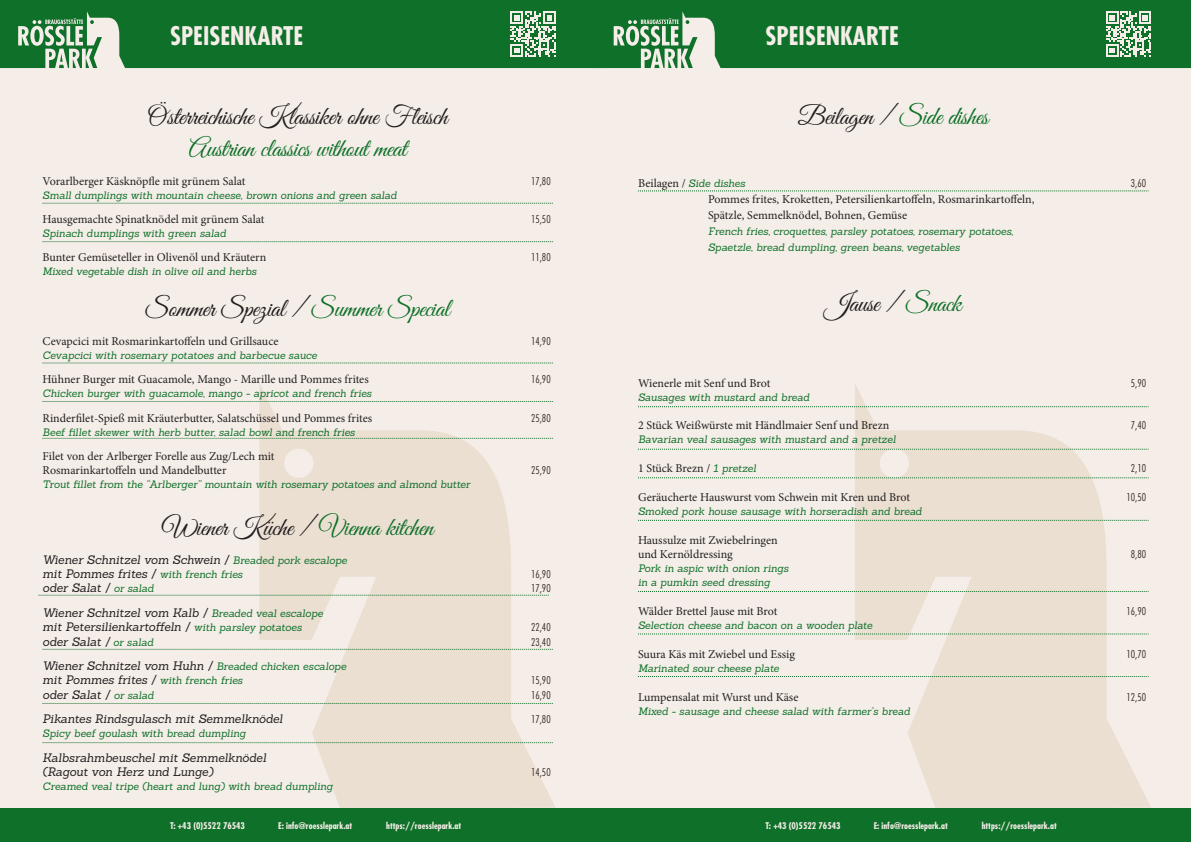
<style>
.page{position:relative;width:1191px;height:842px;background:#fff}
.page>*{position:absolute;margin:0;border:0;box-sizing:border-box;transform-origin:0 0}
.t1{font:26px/32px "Great Vibes";letter-spacing:-.015em;color:#231f20;text-align:center}
.t2{font:26px "Great Vibes";letter-spacing:-.015em;color:#0f702a}
.t3{font:700 condensed 25px "Futura";color:#f5eee8}
.t4{font:12px "Minion Pro";color:#231f20}
.t5{font:italic 12px "Sanchez";letter-spacing:-.005em;color:#231f20}
.t6{font:italic 10.5px "Sanchez";letter-spacing:-.005em;color:#0f702a}
.t7{font:300 condensed 10.5px "Futura";color:#392a26}
.t8{font:700 condensed 9px "Futura";color:#f5eee8}
.s1{color:#0f702a}
.s2{color:#231f20}
.s3{font-size:10.5px;color:#0f702a}
.s4{font-family:"Minion Pro";font-style:normal;font-size:12px;color:#231f20}
.s5{font-family:"Sanchez";font-style:italic;font-size:10.5px;color:#0f702a}
</style>
<div class="page">
<div style="left:0;top:0;width:607px;height:842px;background:#f5eee8"></div>
<div style="left:590px;top:0;width:601px;height:842px;background:#f5eee8"></div>
<svg style="left:259px;top:384px;width:296px;height:424px;fill:#ebdfd2"></svg>
<svg style="left:855px;top:384px;width:296px;height:424px;fill:#ebdfd2"></svg>
<svg style="left:0;top:0;width:590px;height:68px;background:#1f7937"></svg>
<svg style="left:49px;top:52px;width:3px;height:5px"></svg>
<svg style="left:90px;top:20px;width:4px;height:4px"></svg>
<svg style="left:59px;top:54px;width:5px;height:14px"></svg>
<svg style="left:73px;top:52px;width:3px;height:16px"></svg>
<div style="left:0;top:808px;width:607px;height:34px;background:#0f702a"></div>
<svg style="left:590px;top:0;width:601px;height:68px;background:#1e7837"></svg>
<svg style="left:644px;top:52px;width:3px;height:5px"></svg>
<svg style="left:685px;top:20px;width:4px;height:4px"></svg>
<svg style="left:654px;top:54px;width:5px;height:14px"></svg>
<svg style="left:668px;top:52px;width:3px;height:16px"></svg>
<div style="left:590px;top:808px;width:601px;height:34px;background:#0f702a"></div>
<svg style="left:510px;top:11px;width:46px;height:46px"></svg>
<svg style="left:1106px;top:11px;width:45px;height:46px"></svg>
<svg style="left:43px;top:203px;width:510px;height:1px"></svg>
<svg style="left:43px;top:241px;width:510px;height:1px"></svg>
<svg style="left:43px;top:363px;width:510px;height:1px"></svg>
<svg style="left:43px;top:401px;width:510px;height:1px"></svg>
<svg style="left:43px;top:438px;width:510px;height:1px"></svg>
<svg style="left:43px;top:649px;width:510px;height:1px"></svg>
<svg style="left:43px;top:703px;width:510px;height:1px"></svg>
<svg style="left:43px;top:742px;width:510px;height:1px"></svg>
<svg style="left:39px;top:595px;width:510px;height:1px"></svg>
<svg style="left:638px;top:191px;width:510px;height:1px"></svg>
<svg style="left:638px;top:406px;width:510px;height:1px"></svg>
<svg style="left:638px;top:449px;width:510px;height:1px"></svg>
<svg style="left:638px;top:478px;width:510px;height:1px"></svg>
<svg style="left:638px;top:520px;width:510px;height:1px"></svg>
<svg style="left:638px;top:591px;width:510px;height:1px"></svg>
<svg style="left:638px;top:634px;width:510px;height:1px"></svg>
<svg style="left:638px;top:676px;width:510px;height:1px"></svg>
<p class="t3" style="left:170px;top:20px;width:135px">SPEISENKARTE</p>
<p class="t3" style="left:765px;top:20px;width:135px">SPEISENKARTE</p>
<p class="t1" style="left:148px;top:102px;width:302px">Österreichische Klassiker ohne Fleisch<br><span class="s1">Austrian classics without meat</span></p>
<p class="t4" style="left:43px;top:173px;width:204px">Vorarlberger Käsknöpfle mit grünem Salat</p>
<p class="t7" style="left:531px;top:174px;width:21px">17,80</p>
<p class="t6" style="left:43px;top:189px;width:356px">Small dumplings with mountain cheese, brown onions and green salad</p>
<p class="t4" style="left:43px;top:211px;width:223px">Hausgemachte Spinatknödel mit grünem Salat</p>
<p class="t7" style="left:531px;top:212px;width:21px">15,50</p>
<p class="t6" style="left:43px;top:227px;width:185px">Spinach dumplings with green salad</p>
<p class="t4" style="left:43px;top:249px;width:225px">Bunter Gemüseteller in Olivenöl und Kräutern</p>
<p class="t7" style="left:531px;top:250px;width:21px">11,80</p>
<p class="t6" style="left:43px;top:264px;width:215px">Mixed vegetable dish in olive oil and herbs</p>
<p class="t1" style="left:145px;top:294px;width:306px">Sommer Spezial / <span class="s1">Summer Special</span></p>
<p class="t4" style="left:43px;top:333px;width:237px">Cevapcici mit Rosmarinkartoffeln und Grillsauce</p>
<p class="t7" style="left:531px;top:334px;width:21px">14,90</p>
<p class="t6" style="left:43px;top:348px;width:276px">Cevapcici with rosemary potatoes and barbecue sauce</p>
<p class="t4" style="left:43px;top:371px;width:328px">Hühner Burger mit Guacamole, Mango - Marille und Pommes frites</p>
<p class="t7" style="left:531px;top:373px;width:21px">16,90</p>
<p class="t6" style="left:43px;top:387px;width:331px">Chicken burger with guacamole, mango - apricot and french fries</p>
<p class="t4" style="left:43px;top:410px;width:331px">Rinderfilet-Spieß mit Kräuterbutter, Salatschüssel und Pommes frites</p>
<p class="t7" style="left:531px;top:411px;width:21px">25,80</p>
<p class="t6" style="left:43px;top:425px;width:314px">Beef fillet skewer with herb butter, salad bowl and french fries</p>
<p class="t4" style="left:43px;top:448px;width:233px">Filet von der Arlberger Forelle aus Zug/Lech mit</p>
<p class="t4" style="left:43px;top:462px;width:185px">Rosmarinkartoffeln und Mandelbutter</p>
<p class="t7" style="left:531px;top:464px;width:21px">25,90</p>
<p class="t6" style="left:43px;top:478px;width:429px">Trout fillet from the “Arlberger” mountain with rosemary potatoes and almond butter</p>
<p class="t2" style="left:162px;top:513px;width:273px"><span class="s2">Wiener Küche /</span> Vienna kitchen</p>
<p class="t5" style="left:43px;top:551px;width:306px">Wiener Schnitzel vom Schwein / <span class="s3">Breaded pork escalope</span></p>
<p class="t5" style="left:43px;top:566px;width:202px">mit Pommes frites / <span class="s3">with french fries</span></p>
<p class="t7" style="left:531px;top:567px;width:21px">16,90</p>
<p class="t5" style="left:43px;top:580px;width:113px">oder Salat / <span class="s3">or salad</span></p>
<p class="t7" style="left:531px;top:582px;width:21px">17,90</p>
<p class="t5" style="left:43px;top:605px;width:282px">Wiener Schnitzel vom Kalb / <span class="s3">Breaded veal escalope</span></p>
<p class="t5" style="left:43px;top:619px;width:261px">mit Petersilienkartoffeln / <span class="s3">with parsley potatoes</span></p>
<p class="t7" style="left:531px;top:621px;width:21px">22,40</p>
<p class="t5" style="left:43px;top:633px;width:112px">oder Salat / <span class="s3">or salad</span></p>
<p class="t7" style="left:531px;top:635px;width:21px">23,40</p>
<p class="t5" style="left:43px;top:658px;width:305px">Wiener Schnitzel vom Huhn / <span class="s3">Breaded chicken escalope</span></p>
<p class="t5" style="left:43px;top:672px;width:202px">mit Pommes frites / <span class="s3">with french fries</span></p>
<p class="t7" style="left:531px;top:674px;width:21px">15,90</p>
<p class="t5" style="left:43px;top:687px;width:113px">oder Salat / <span class="s3">or salad</span></p>
<p class="t7" style="left:531px;top:688px;width:21px">16,90</p>
<p class="t5" style="left:43px;top:711px;width:242px">Pikantes Rindsgulasch mit Semmelknödel</p>
<p class="t7" style="left:531px;top:713px;width:21px">17,80</p>
<p class="t6" style="left:43px;top:727px;width:205px">Spicy beef goulash with bread dumpling</p>
<p class="t5" style="left:43px;top:749px;width:225px">Kalbsrahmbeuschel mit Semmelknödel</p>
<p class="t5" style="left:43px;top:764px;width:172px">(Ragout von Herz und Lunge)</p>
<p class="t7" style="left:531px;top:765px;width:21px">14,50</p>
<p class="t6" style="left:43px;top:780px;width:292px">Creamed veal tripe (heart and lung) with bread dumpling</p>
<p class="t2" style="left:798px;top:102px;width:192px"><span class="s2">Beilagen /</span> Side dishes</p>
<p class="t6" style="left:638px;top:176px;width:109px"><span class="s4">Beilagen /</span> Side dishes</p>
<p class="t7" style="left:1131px;top:176px;width:17px">3,60</p>
<p class="t4" style="left:708px;top:191px;width:328px">Pommes frites, Kroketten, Petersilienkartoffeln, Rosmarinkartoffeln,</p>
<p class="t4" style="left:708px;top:207px;width:201px">Spätzle, Semmelknödel, Bohnen, Gemüse</p>
<p class="t6" style="left:708px;top:224px;width:307px">French fries, croquettes, parsley potatoes, rosemary potatoes,</p>
<p class="t6" style="left:708px;top:240px;width:253px">Spaetzle, bread dumpling, green beans, vegetables</p>
<p class="t1" style="left:824px;top:289px;width:138px">Jause / <span class="s1">Snack</span></p>
<p class="t4" style="left:638px;top:375px;width:134px">Wienerle mit Senf und Brot</p>
<p class="t7" style="left:1131px;top:376px;width:17px">5,90</p>
<p class="t6" style="left:638px;top:390px;width:173px">Sausages with mustard and bread</p>
<p class="t4" style="left:638px;top:417px;width:253px">2 Stück Weißwürste mit Händlmaier Senf und Brezn</p>
<p class="t7" style="left:1131px;top:419px;width:17px">7,40</p>
<p class="t6" style="left:638px;top:433px;width:259px">Bavarian veal sausages with mustard and a pretzel</p>
<p class="t4" style="left:638px;top:460px;width:120px">1 Stück Brezn / <span class="s5">1 pretzel</span></p>
<p class="t7" style="left:1131px;top:462px;width:17px">2,10</p>
<p class="t4" style="left:638px;top:489px;width:273px">Geräucherte Hauswurst vom Schwein mit Kren und Brot</p>
<p class="t7" style="left:1126px;top:490px;width:21px">10,50</p>
<p class="t6" style="left:638px;top:504px;width:285px">Smoked pork house sausage with horseradish and bread</p>
<p class="t4" style="left:638px;top:532px;width:141px">Haussulze mit Zwiebelringen</p>
<p class="t4" style="left:638px;top:546px;width:96px">und Kernöldressing</p>
<p class="t7" style="left:1131px;top:548px;width:17px">8,80</p>
<p class="t6" style="left:638px;top:562px;width:152px">Pork in aspic with onion rings</p>
<p class="t6" style="left:638px;top:576px;width:134px">in a pumkin seed dressing</p>
<p class="t4" style="left:638px;top:603px;width:141px">Wälder Brettel Jause mit Brot</p>
<p class="t7" style="left:1126px;top:604px;width:21px">16,90</p>
<p class="t6" style="left:638px;top:618px;width:236px">Selection cheese and bacon on a wooden plate</p>
<p class="t4" style="left:638px;top:646px;width:158px">Suura Käs mit Zwiebel und Essig</p>
<p class="t7" style="left:1126px;top:647px;width:21px">10,70</p>
<p class="t6" style="left:638px;top:661px;width:143px">Marinated sour cheese plate</p>
<p class="t4" style="left:638px;top:689px;width:162px">Lumpensalat mit Wurst und Käse</p>
<p class="t7" style="left:1126px;top:690px;width:21px">12,50</p>
<p class="t6" style="left:638px;top:704px;width:274px">Mixed - sausage and cheese salad with farmer’s bread</p>
<p class="t8" style="left:170px;top:820px;width:76px">T: +43 (0)5522 76543</p>
<p class="t8" style="left:278px;top:820px;width:76px">E: info@roesslepark.at</p>
<p class="t8" style="left:386px;top:820px;width:77px">https://roesslepark.at</p>
<p class="t8" style="left:765px;top:820px;width:76px">T: +43 (0)5522 76543</p>
<p class="t8" style="left:873px;top:820px;width:76px">E: info@roesslepark.at</p>
<p class="t8" style="left:981px;top:820px;width:77px">https://roesslepark.at</p>
</div>
